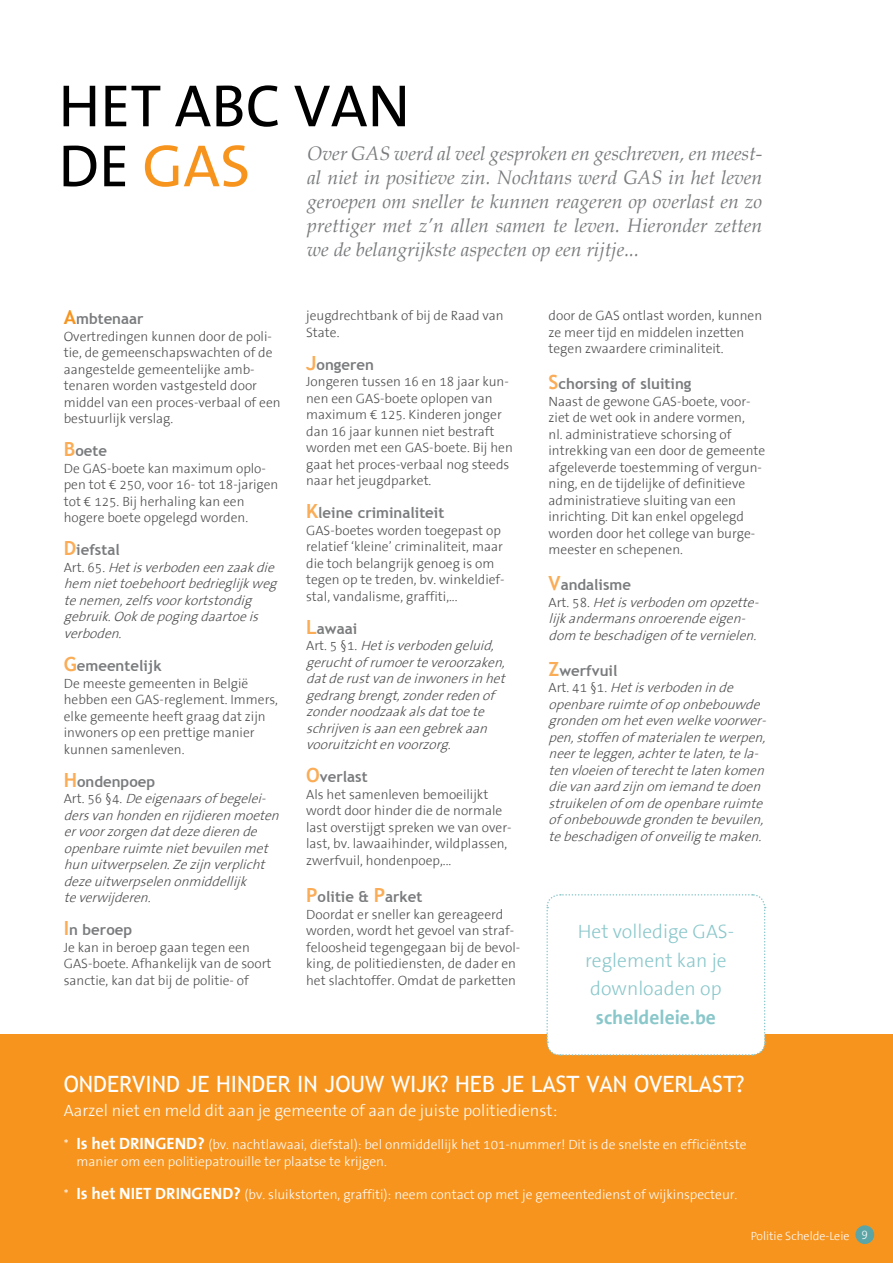
<style>
.page{position:relative;width:893px;height:1263px;background:#fff}
.page>*{position:absolute;margin:0;border:0;box-sizing:border-box;transform-origin:0 0}
.t1{font:60px/60px "The Sans TTB5 Plain";color:#000}
.t2{font:22.5px "Trebuchet MS";color:#fff}
.t3{font:italic 19.5px/24px "Book Antiqua";color:#797b7d;text-align:justify}
.t4{font:300 19.5px/28.5px "The Sans TTB3";color:#8ac7cb;text-align:center}
.t5{font:700 19.5px "The Sans TTB7";color:#8ac7cb}
.t6{font:300 16.5px "The Sans TTB3";color:#fff}
.t7{font:700 15px "Trebuchet MS";color:#797b7d}
.t8{font:300 13.5px/16.5px "The Sans TTB3";color:#4d4d4f}
.t9{font:italic 300 13.5px/16.5px "The Sans TTB3";color:#4d4d4f}
.t10{font:300 13.5px/16.5px "The Sans TTB3";color:#fff}
.t11{font:300 12px "The Sans TTB3";color:#fff}
.s1{color:#f7941e}
.s2{font-size:19.5px;color:#f7941e}
.s3{font-size:19.5px;color:#faac56}
.s4{font-style:normal}
.s5{font-family:"The Sans TTB5 Plain";font-weight:700;font-size:16.5px}
</style>
<div class="page">
<div style="left:0;top:1034px;width:893px;height:229px;background:#f7941e"></div>
<svg style="left:546px;top:894px;width:220px;height:162px"></svg>
<div style="left:855px;top:1225px;width:19px;height:19px;background:#5ca5a6;border-radius:50%"></div>
<h1 class="t1" style="left:58px;top:78px;width:274px">HET ABC VAN<br>DE <span class="s1">GAS</span></h1>
<p class="t3" style="left:307px;top:141px;width:456px">Over GAS werd al veel gesproken en geschreven, en meest&shy;al niet in positieve zin. Nochtans werd GAS in het leven geroepen om sneller te kunnen reageren op overlast en zo prettiger met z’n allen samen te leven. Hieronder zetten we de belangrijkste aspecten op een rijtje...</p>
<p class="t7" style="left:64px;top:310px;width:81px"><span class="s2">A</span>mbtenaar</p>
<p class="t8" style="left:64px;top:329px;width:218px">Overtredingen kunnen door de poli&shy;tie, de gemeenschapswachten of de aangestelde gemeentelijke amb&shy;tenaren worden vastgesteld door middel van een proces-verbaal of een bestuurlijk verslag.</p>
<p class="t7" style="left:64px;top:442px;width:45px"><span class="s3">B</span>oete</p>
<p class="t8" style="left:64px;top:461px;width:216px">De GAS-boete kan maximum oplo&shy;pen tot € 250, voor 16- tot 18-jarigen tot € 125. Bij herhaling kan een hogere boete opgelegd worden.</p>
<p class="t7" style="left:64px;top:541px;width:58px"><span class="s3">D</span>iefstal</p>
<p class="t9" style="left:64px;top:560px;width:218px"><span class="s4">A r t . 6 5 .</span> Hetisverboden een zaakdie hem niettoebehoortbedrieglij kweg tenemen,zelfsvoorkortstondig gebruik.Ookdepogingdaartoeis verboden.</p>
<p class="t7" style="left:64px;top:656px;width:99px"><span class="s3">G</span>emeentelijk</p>
<p class="t8" style="left:64px;top:675px;width:216px">De meeste gemeenten in België hebben een GAS-reglement. Immers, elke gemeente heeft graag dat zijn inwoners op een prettige manier kunnen samenleven.</p>
<p class="t7" style="left:64px;top:772px;width:93px"><span class="s3">H</span>ondenpoep</p>
<p class="t9" style="left:64px;top:791px;width:221px"><span class="s4">A rt . 5 6 § 4 .</span> Deeigenaarsof begelei&shy;dersvan honden en rijdieren moeten ervoorzorgen datdezedieren de openbareruimtenietbevuilen met hun uitwerpselen.Zezijn verplicht dezeuitwerpselen onmiddellijk teverwijderen.</p>
<p class="t7" style="left:64px;top:920px;width:70px"><span class="s3">I</span>n beroep</p>
<p class="t8" style="left:64px;top:939px;width:209px">Je kan in beroep gaan tegen een<br>GAS-boete. Afhankelijk van de soort sanctie, kan dat bij de politie- of</p>
<p class="t8" style="left:306px;top:308px;width:199px">jeugdrechtbank of bij de Raad van<br>State.</p>
<p class="t7" style="left:306px;top:355px;width:69px"><span class="s3">J</span>ongeren</p>
<p class="t8" style="left:306px;top:374px;width:208px">Jongeren tussen 16 en 18 jaar kun&shy;nen een GAS-boete oplopen van maximum € 125. Kinderen jonger dan 16 jaar kunnen niet bestraft worden met een GAS-boete. Bij hen gaat het proces-verbaal nog steeds naar het jeugdparket.</p>
<p class="t7" style="left:306px;top:503px;width:140px"><span class="s3">K</span>leine criminaliteit</p>
<p class="t8" style="left:306px;top:522px;width:200px">GAS-boetes worden toegepast op relatief ‘kleine’ criminaliteit, maar die toch belangrijk genoeg is om tegen op te treden, bv. winkeldief&shy;stal, vandalisme, graffiti,...</p>
<p class="t7" style="left:306px;top:619px;width:52px"><span class="s3">L</span>awaai</p>
<p class="t9" style="left:306px;top:638px;width:204px"><span class="s4">A r t . 5 § 1 .</span> Hetisverboden geluid, geruchtof rumoerteveroorzaken, datderustvan deinwonersin het gedrangbrengt,zonderreden of zondernoodzaakalsdattoete schrijven isaan een gebrekaan vooruitzichten voorzorg.</p>
<p class="t7" style="left:306px;top:767px;width:63px"><span class="s3">O</span>verlast</p>
<p class="t8" style="left:306px;top:786px;width:207px">Als het samenleven bemoeilijkt wordt door hinder die de normale last overstijgt spreken we van over&shy;last, bv. lawaaihinder, wildplassen, zwerfvuil, hondenpoep,...</p>
<p class="t7" style="left:306px;top:887px;width:118px"><span class="s3">P</span>olitie &amp; <span class="s3">P</span>arket</p>
<p class="t8" style="left:306px;top:906px;width:216px">Doordat er sneller kan gereageerd worden, wordt het gevoel van straf&shy;feloosheid tegengegaan bij de bevol&shy;king, de politiediensten, de dader en het slachtoffer. Omdat de parketten</p>
<p class="t8" style="left:549px;top:308px;width:215px">door de GAS ontlast worden, kunnen ze meer tijd en middelen inzetten tegen zwaardere criminaliteit.</p>
<p class="t7" style="left:549px;top:374px;width:144px"><span class="s3">S</span>chorsing of sluiting</p>
<p class="t8" style="left:549px;top:393px;width:218px">N aast de gewone GAS-boete, voor&shy;ziet de wet ook in andere vormen,<br>nl. administratieve schorsing of intrekking van een door de gemeente afgeleverde toestemming of vergun&shy;ning, en de tijdelijke of definitieve administratieve sluiting van een inrichting. Dit kan enkel opgelegd worden door het college van burge&shy;meester en schepenen.</p>
<p class="t7" style="left:549px;top:575px;width:84px"><span class="s3">V</span>andalisme</p>
<p class="t9" style="left:549px;top:594px;width:215px"><span class="s4">A r t . 5 8 .</span> Hetisverboden om opzette&shy;lijkandermansonroerendeeigen&shy;dom tebeschadigen of tevernielen.</p>
<p class="t7" style="left:549px;top:661px;width:70px"><span class="s3">Z</span>werfvuil</p>
<p class="t9" style="left:548px;top:680px;width:222px"><span class="s4">A r t . 4 1 § 1 .</span> Hetisverboden in de openbareruimteof op onbebouwde gronden om heteven welkevoorwer&shy;pen,stoffen of materialen tewerpen, neerteleggen,achtertelaten,tela&shy;ten vloeien of terechttelaten komen dievan aard zijn om iemand tedoen struikelen of om deopenbareruimte of onbebouwdegronden tebevuilen, tebeschadigen of onveiligtemaken.</p>
<h3 class="t4" style="left:578px;top:918px;width:158px">Het volledige GAS&shy;reglement kan je downloaden op</h3>
<h3 class="t5" style="left:596px;top:1007px;width:122px">scheldeleie.be</h3>
<h2 class="t2" style="left:64px;top:1071px;width:682px">ONDERVIND JE HINDER IN JOUW WIJK? HEB JE LAST VAN OVERLAST?</h2>
<p class="t6" style="left:64px;top:1102px;width:495px">Aarzel niet en meld dit aan je gemeente of aan de juiste politiedienst:</p>
<p class="t10" style="left:77px;top:1137px;width:671px;text-indent:-13px">* <span class="s5">Is het DRINGEND?</span> (bv. nachtlawaai, diefstal): bel onmiddellijk het 101-nummer! Dit is de snelste en efficiëntste manier om een politiepatrouille ter plaatse te krijgen.</p>
<p class="t10" style="left:64px;top:1187px;width:675px">* <span class="s5">Is het NIET DRINGEND?</span> (bv. sluikstorten, graffiti): neem contact op met je gemeentedienst of wijkinspecteur.</p>
<p class="t11" style="left:751px;top:1229px;width:119px">Politie Schelde-Leie 9</p>
</div>
